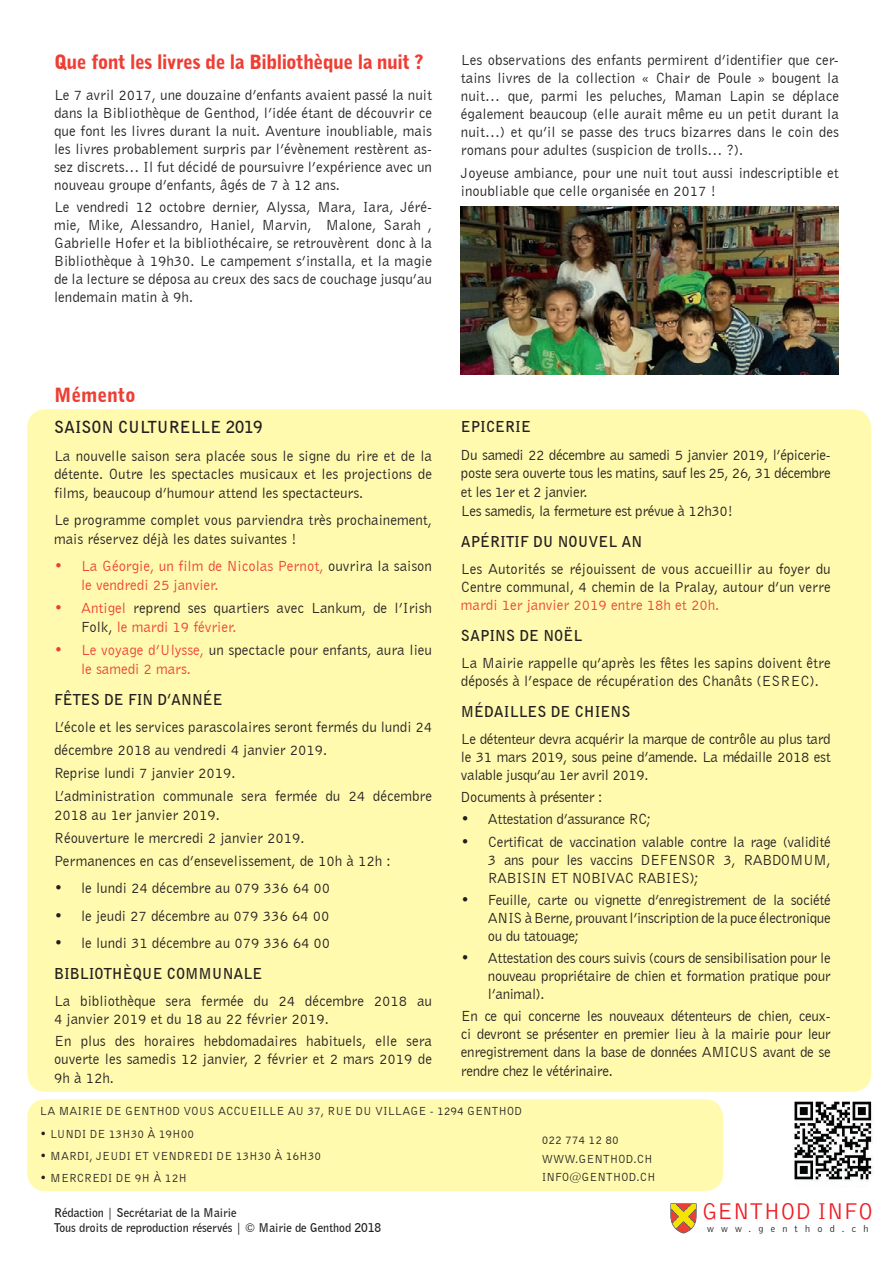
<style>
.page{position:relative;width:893px;height:1263px;background:#fff}
.page>*{position:absolute;margin:0;border:0;box-sizing:border-box;transform-origin:0 0}
.t1{font:300 23.55px "Bell Gothic";color:#ee1d23}
.t2{font:900 19.5px "Bell Gothic BT";letter-spacing:-.025em;color:#ee3e34}
.t3{font:900 19.5px "Bell Gothic BT";color:#ee3e34}
.t4{font:700 16.5px "Bell Gothic BT";color:#231f20}
.t5{font:15px/18px "Bell Gothic BT";color:#231f20;text-align:justify}
.t6{font:15px/18.8px "Bell Gothic BT";letter-spacing:-.025em;color:#231f20}
.t7{font:15px/18.8px "Bell Gothic BT";color:#ee3e34}
.t8{font:700 15px "Bell Gothic BT";color:#231f20}
.t9{font:12px/18.6px "Bell Gothic BT";color:#231f20}
.t10{font:700 12px/14.4px "Bell Gothic BT";color:#231f20}
.t11{font:300 10.2px "Bell Gothic";letter-spacing:.7em;color:#231f20}
.s1{color:#231f20}
.s2{color:#ee3e34}
</style>
<div class="page">
<svg style="left:670px;top:1203px;width:27px;height:30px"></svg>
<img style="left:794px;top:1101px;width:79px;height:80px">
<div style="left:27px;top:1099px;width:696px;height:92px;background:#fffaae;border-radius:18px"></div>
<div style="left:27px;top:409px;width:844px;height:683px;background:#fffaae;border-radius:18px"></div>
<img style="left:461px;top:207px;width:378px;height:167px">
<h2 class="t2" style="left:54px;top:50px;width:371px">Que font les livres de la Bibliothèque la nuit ?</h2>
<p class="t5" style="left:54px;top:85px;width:380px">Le 7 avril 2017, une douzaine d’enfants avaient passé la nuit dans la Bibliothèque de Genthod, l’idée étant de découvrir ce que font les livres durant la nuit. Aventure inoubliable, mais les livres probablement surpris par l’évènement restèrent as&shy;sez discrets… Il fut décidé de poursuivre l’expérience avec un nouveau groupe d’enfants, âgés de 7 à 12 ans.</p>
<p class="t5" style="left:54px;top:197px;width:380px">Le vendredi 12 octobre dernier, Alyssa, Mara, Iara, Jéré&shy;mie, Mike, Alessandro, Haniel, Marvin, Malone, Sarah , Gabrielle Hofer et la bibliothécaire, se retrouvèrent donc à la Bibliothèque à 19h30. Le campement s’installa, et la magie de la lecture se déposa au creux des sacs de couchage jusqu’au lendemain matin à 9h.</p>
<p class="t5" style="left:461px;top:51px;width:380px">Les observations des enfants permirent d’identifier que cer&shy;tains livres de la collection « Chair de Poule » bougent la nuit… que, parmi les peluches, Maman Lapin se déplace également beaucoup (elle aurait même eu un petit durant la nuit…) et qu’il se passe des trucs bizarres dans le coin des romans pour adultes (suspicion de trolls… ?).</p>
<p class="t5" style="left:461px;top:163px;width:380px">Joyeuse ambiance, pour une nuit tout aussi indescriptible et inoubliable que celle organisée en 2017 !</p>
<h2 class="t3" style="left:54px;top:383px;width:83px">Mémento</h2>
<p class="t4" style="left:54px;top:416px;width:210px">SAISON CULTURELLE 2019</p>
<p class="t5" style="left:54px;top:446px;width:380px;line-height:18.8px">La nouvelle saison sera placée sous le signe du rire et de la détente. Outre les spectacles musicaux et les projections de films, beaucoup d’humour attend les spectacteurs.</p>
<p class="t5" style="left:54px;top:511px;width:380px;line-height:18.8px">Le programme complet vous parviendra très prochainement, mais réservez déjà les dates suivantes !</p>
<p class="t7" style="left:81px;top:557px;width:352px;text-indent:-27px">• La Géorgie, un film de Nicolas Pernot, <span class="s1">ouvrira la saison </span>le vendredi 25 janvier.</p>
<p class="t5" style="left:81px;top:598px;width:352px;line-height:18.8px;text-indent:-27px"><span class="s2">• Antigel</span> reprend ses quartiers avec Lankum, de l’Irish<br>Folk, <span class="s2">le mardi 19 février.</span></p>
<p class="t7" style="left:81px;top:640px;width:353px;text-indent:-27px">• Le voyage d’Ulysse, <span class="s1">un spectacle pour enfants, aura lieu </span>le samedi 2 mars.</p>
<p class="t8" style="left:54px;top:690px;width:170px">FÊTES DE FIN D’ANNÉE</p>
<p class="t5" style="left:54px;top:715px;width:380px;line-height:23px;text-align:left">L’école et les services parascolaires seront fermés du lundi 24 décembre 2018 au vendredi 4 janvier 2019.<br>Reprise lundi 7 janvier 2019.<br>L’administration communale sera fermée du 24 décembre</p>
<p class="t5" style="left:54px;top:803px;width:338px;line-height:23px;text-align:left">2018 au 1er janvier 2019.<br>Réouverture le mercredi 2 janvier 2019.<br>Permanences en cas d’ensevelissement, de 10h à 12h :</p>
<p class="t5" style="left:54px;top:879px;width:278px">• le lundi 24 décembre au 079 336 64 00</p>
<p class="t5" style="left:54px;top:906px;width:277px">• le jeudi 27 décembre au 079 336 64 00</p>
<p class="t5" style="left:54px;top:933px;width:278px">• le lundi 31 décembre au 079 336 64 00</p>
<p class="t8" style="left:54px;top:964px;width:210px">BIBLIOTHÈQUE COMMUNALE</p>
<p class="t5" style="left:54px;top:991px;width:379px">La bibliothèque sera fermée du 24 décembre 2018 au<br>4 janvier 2019 et du 18 au 22 février 2019.</p>
<p class="t5" style="left:54px;top:1032px;width:380px">En plus des horaires hebdomadaires habituels, elle sera ouverte les samedis 12 janvier, 2 février et 2 mars 2019 de 9h à 12h.</p>
<p class="t8" style="left:461px;top:417px;width:72px">EPICERIE</p>
<p class="t6" style="left:461px;top:445px;width:371px">Du samedi 22 décembre au samedi 5 janvier 2019, l’épicerie&shy;poste sera ouverte tous les matins, sauf les 25, 26, 31 décembre et les 1er et 2 janvier.<br>Les samedis, la fermeture est prévue à 12h30!</p>
<p class="t8" style="left:461px;top:532px;width:183px">APÉRITIF DU NOUVEL AN</p>
<p class="t5" style="left:461px;top:559px;width:371px">Les Autorités se réjouissent de vous accueillir au foyer du<br>Centre communal, 4 chemin de la Pralay, autour d’un verre</p>
<p class="t7" style="left:461px;top:595px;width:260px">mardi 1er janvier 2019 entre 18h et 20h.</p>
<p class="t8" style="left:461px;top:626px;width:123px">SAPINS DE NOËL</p>
<p class="t5" style="left:461px;top:653px;width:371px">La Mairie rappelle qu’après les fêtes les sapins doivent être déposés à l’espace de récupération des Chanâts (ESREC).</p>
<p class="t8" style="left:461px;top:702px;width:171px">MÉDAILLES DE CHIENS</p>
<p class="t5" style="left:461px;top:729px;width:371px">Le détenteur devra acquérir la marque de contrôle au plus tard le 31 mars 2019, sous peine d’amende. La médaille 2018 est valable jusqu’au 1er avril 2019.</p>
<p class="t6" style="left:461px;top:787px;width:143px">Documents à présenter :</p>
<p class="t6" style="left:461px;top:810px;width:192px">• Attestation d’assurance RC;</p>
<p class="t5" style="left:488px;top:832px;width:344px;text-indent:-27px">• Certificat de vaccination valable contre la rage (validité 3 ans pour les vaccins DEFENSOR 3, RABDOMUM, RABISIN ET NOBIVAC RABIES);</p>
<p class="t5" style="left:488px;top:890px;width:344px;text-indent:-27px">• Feuille, carte ou vignette d’enregistrement de la société ANIS à Berne, prouvant l’inscription de la puce électronique ou du tatouage;</p>
<p class="t5" style="left:488px;top:949px;width:344px;text-indent:-27px">• Attestation des cours suivis (cours de sensibilisation pour le nouveau propriétaire de chien et formation pratique pour l’animal).</p>
<p class="t5" style="left:461px;top:1007px;width:371px">En ce qui concerne les nouveaux détenteurs de chien, ceux&shy;ci devront se présenter en premier lieu à la mairie pour leur enregistrement dans la base de données AMICUS avant de se rendre chez le vétérinaire.</p>
<p class="t9" style="left:40px;top:1102px;width:484px">LA MAIRIE DE GENTHOD VOUS ACCUEILLE AU 37, RUE DU VILLAGE - 1294 GENTHOD</p>
<p class="t9" style="left:40px;top:1124px;width:156px">• LUNDI DE 13H30 À 19H00</p>
<p class="t9" style="left:40px;top:1146px;width:283px">• MARDI, JEUDI ET VENDREDI DE 13H30 À 16H30</p>
<p class="t9" style="left:40px;top:1169px;width:149px">• MERCREDI DE 9H À 12H</p>
<p class="t10" style="left:54px;top:1205px;width:329px">Rédaction | Secrétariat de la Mairie<br>Tous droits de reproduction réservés | © Mairie de Genthod 2018</p>
<p class="t9" style="left:542px;top:1130px;width:115px">022 774 12 80<br>WWW.GENTHOD.CH<br>INFO@GENTHOD.CH</p>
<h1 class="t1" style="left:702px;top:1198px;width:172px">GENTHOD INFO</h1>
<p class="t11" style="left:707px;top:1223px;width:163px">www.genthod.ch</p>
</div>
